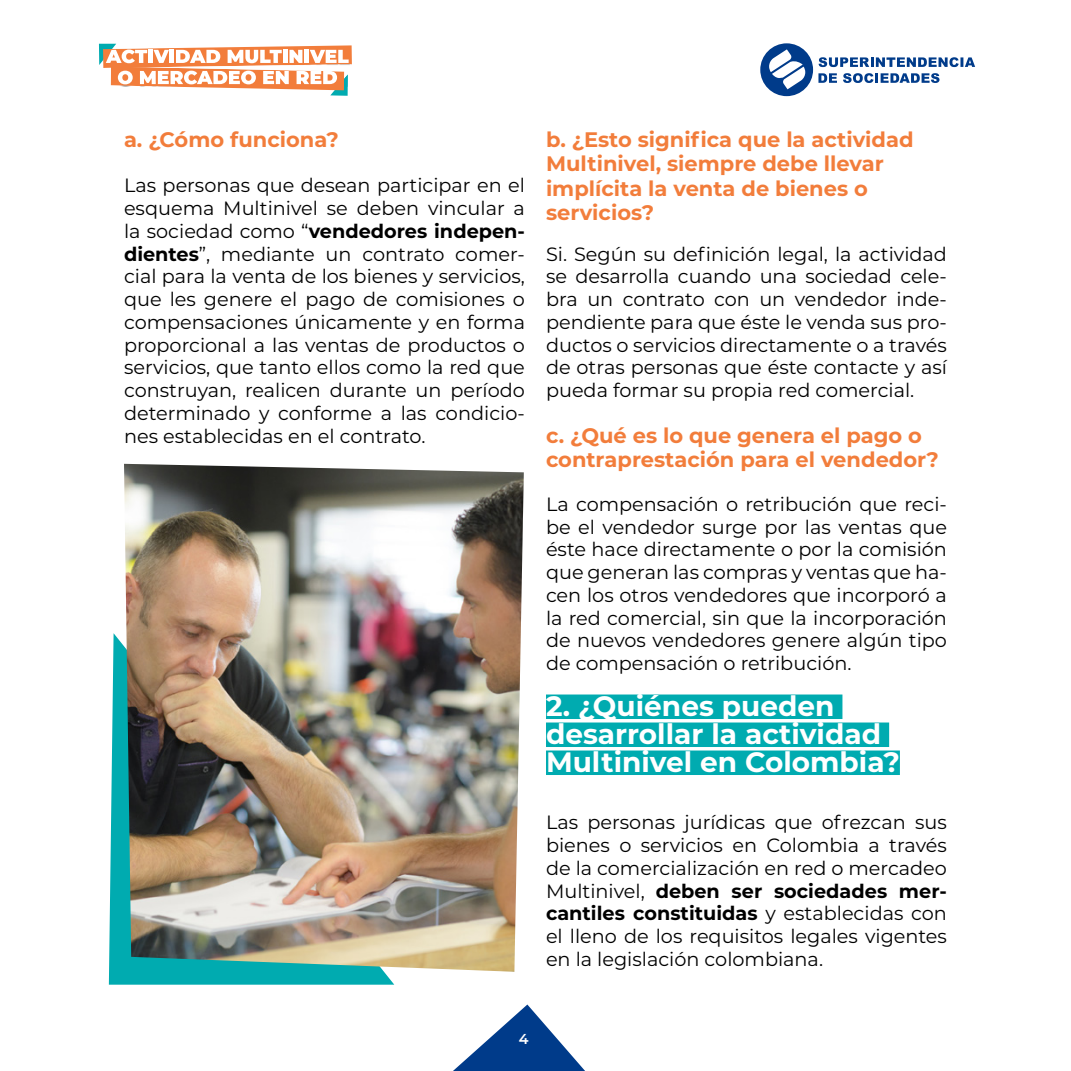
<style>
.page{position:relative;width:1071px;height:1071px;background:#fff}
.page>*{position:absolute;margin:0;border:0;box-sizing:border-box;transform-origin:0 0}
.t1{font:700 28px/28px "Montserrat";color:#fff}
.t2{font:700 21px/24.5px "Montserrat";color:#f27d3b}
.t3{font:19.25px/22.8px "Montserrat";color:#000;text-align:justify}
.t4{font:600 14.35px "Montserrat";color:#fff}
.s1{font-weight:700}
</style>
<div class="page">
<svg style="left:760px;top:43px;width:215px;height:53px"></svg>
<svg style="left:99px;top:44px;width:253px;height:52px"></svg>
<svg style="left:453px;top:1005px;width:132px;height:66px"></svg>
<svg style="left:109px;top:633px;width:285px;height:352px;background:#1db4b8"></svg>
<div style="left:546px;top:695px;width:296px;height:24px;background:#00abb0"></div>
<div style="left:546px;top:723px;width:343px;height:24px;background:#00abb0"></div>
<div style="left:546px;top:751px;width:354px;height:24px;background:#00abb0"></div>
<img style="left:124px;top:464px;width:400px;height:508px">
<p class="t2" style="left:124px;top:126px;width:216px">a. ¿Cómo funciona?</p>
<p class="t3" style="left:124px;top:173px;width:403px">Las personas que desean participar en el esquema Multinivel se deben vincular a la sociedad como “<span class="s1">vendedores indepen&shy;dientes</span>”, mediante un contrato comer&shy;cial para la venta de los bienes y servicios, que les genere el pago de comisiones o compensaciones únicamente y en forma proporcional a las ventas de productos o servicios, que tanto ellos como la red que construyan, realicen durante un período determinado y conforme a las condicio&shy;nes establecidas en el contrato.</p>
<p class="t2" style="left:546px;top:126px;width:369px">b. ¿Esto significa que la actividad<br>Multinivel, siempre debe llevar implícita la venta de bienes o servicios?</p>
<p class="t3" style="left:546px;top:242px;width:403px">Si. Según su definición legal, la actividad se desarrolla cuando una sociedad cele&shy;bra un contrato con un vendedor inde&shy;pendiente para que éste le venda sus pro&shy;ductos o servicios directamente o a través de otras personas que éste contacte y así pueda formar su propia red comercial.</p>
<p class="t2" style="left:546px;top:422px;width:394px">c. ¿Qué es lo que genera el pago o contraprestación para el vendedor?</p>
<p class="t3" style="left:546px;top:492px;width:403px">La compensación o retribución que reci&shy;be el vendedor surge por las ventas que éste hace directamente o por la comisión que generan las compras y ventas que ha&shy;cen los otros vendedores que incorporó a la red comercial, sin que la incorporación de nuevos vendedores genere algún tipo de compensación o retribución.</p>
<h1 class="t1" style="left:546px;top:690px;width:355px">2. ¿Quiénes pueden desarrollar la actividad<br>Multinivel en Colombia?</h1>
<p class="t3" style="left:546px;top:810px;width:403px">Las personas jurídicas que ofrezcan sus bienes o servicios en Colombia a través de la comercialización en red o mercadeo Multinivel, <span class="s1">deben ser sociedades mer&shy;cantiles constituidas</span> y establecidas con el lleno de los requisitos legales vigentes en la legislación colombiana.</p>
<p class="t4" style="left:519px;top:1028px;width:11px">4</p>
</div>
